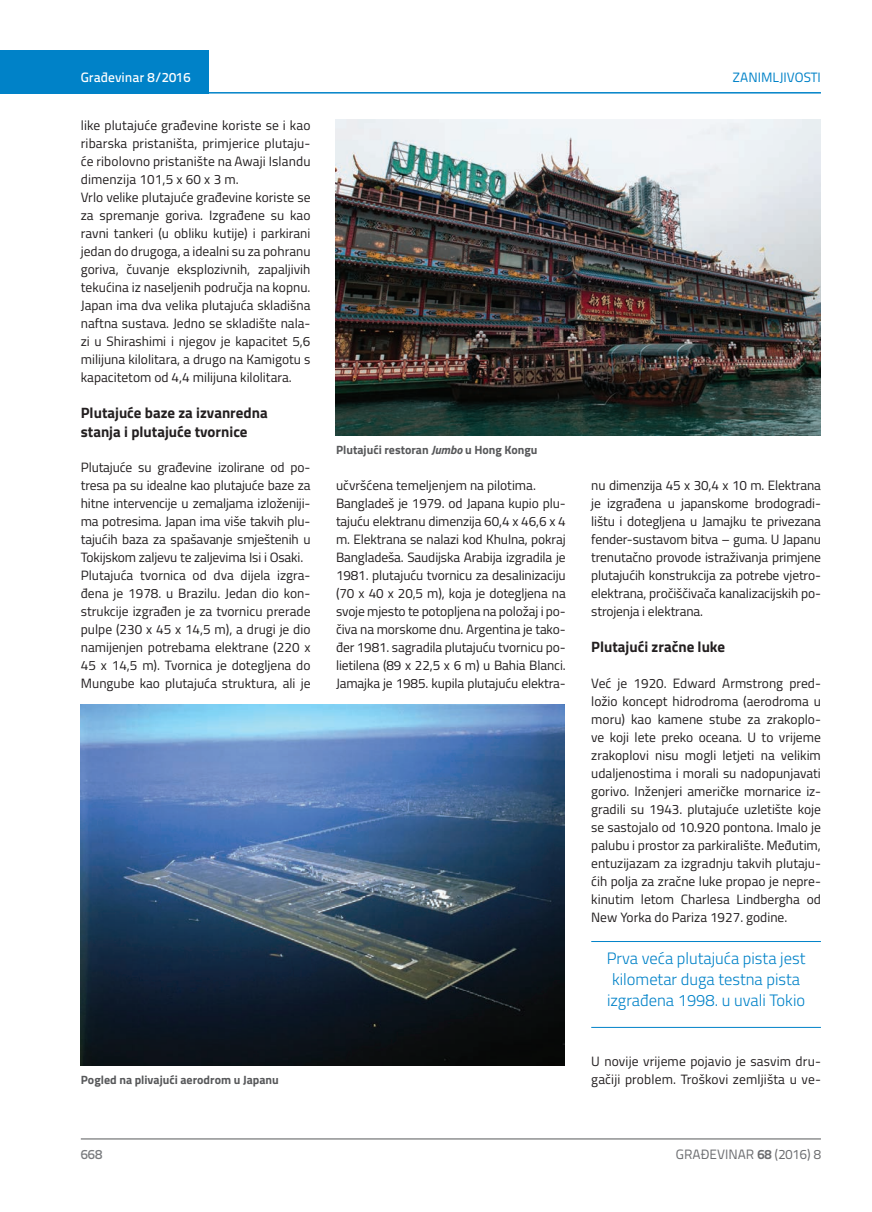
<style>
.page{position:relative;width:872px;height:1212px;background:#fff}
.page>*{position:absolute;margin:0;border:0;box-sizing:border-box;transform-origin:0 0}
.t1{font:300 16.5px/21px "Titillium";color:#0082c8;text-align:center}
.t2{font:700 15px/19.5px "Titillium";color:#231f20}
.t3{font:13.5px/18px "Titillium";color:#231f20}
.t4{font:13.5px "Titillium Text 22 L";color:#6c6d70}
.t5{font:500 13.5px "Titillium Text 22 L";color:#fff}
.t6{font:13.5px "Titillium Text 22 L";color:#0082c8}
.t7{font:500 13.5px "Titillium Text 22 L";color:#787a7d}
.t8{font:700 12px "Titillium";color:#57585a}
.s1{font-style:italic}
.s2{font-weight:700}
</style>
<div class="page">
<hr style="left:81px;top:1139px;width:740px;height:1px;background:#57585a">
<div style="left:0;top:50px;width:208px;height:44px;background:#0082c8"></div>
<hr style="left:0;top:92px;width:821px;height:2px;background:#0082c8">
<hr style="left:591px;top:941px;width:230px;height:1px;background:#0082c8">
<hr style="left:591px;top:1027px;width:230px;height:1px;background:#0082c8">
<img style="left:81px;top:705px;width:483px;height:361px">
<img style="left:336px;top:119px;width:484px;height:316px">
<p class="t5" style="left:81px;top:67px;width:111px">Građevinar 8/2016</p>
<p class="t6" style="left:732px;top:68px;width:90px">ZANIMLJIVOSTI</p>
<p class="t3" style="left:81px;top:115px;width:231px">like plutajuće građevine koriste se i kao ribarska pristaništa, primjerice plutaju&shy;će ribolovno pristanište na Awaji Islandu dimenzija 101,5 x 60 x 3 m.<br>Vrlo velike plutajuće građevine koriste se za spremanje goriva. Izgrađene su kao ravni tankeri (u obliku kutije) i parkirani jedan do drugoga, a idealni su za pohranu goriva, čuvanje eksplozivnih, zapaljivih tekućina iz naseljenih područja na kopnu.<br>Japan ima dva velika plutajuća skladišna naftna sustava. Jedno se skladište nala&shy;zi u Shirashimi i njegov je kapacitet 5,6 milijuna kilolitara, a drugo na Kamigotu s kapacitetom od 4,4 milijuna kilolitara.</p>
<p class="t2" style="left:81px;top:402px;width:188px">Plutajuće baze za izvanredna stanja i plutajuće tvornice</p>
<p class="t3" style="left:81px;top:457px;width:231px">Plutajuće su građevine izolirane od po&shy;tresa pa su idealne kao plutajuće baze za hitne intervencije u zemaljama izloženiji&shy;ma potresima. Japan ima više takvih plu&shy;tajućih baza za spašavanje smještenih u Tokijskom zaljevu te zaljevima Isi i Osaki.<br>Plutajuća tvornica od dva dijela izgra&shy;đena je 1978. u Brazilu. Jedan dio kon&shy;strukcije izgrađen je za tvornicu prerade pulpe (230 x 45 x 14,5 m), a drugi je dio namijenjen potrebama elektrane (220 x 45 x 14,5 m). Tvornica je dotegljena do Mungube kao plutajuća struktura, ali je</p>
<p class="t8" style="left:336px;top:440px;width:203px">Plutajući restoran <span class="s1">Jumbo</span> u Hong Kongu</p>
<p class="t3" style="left:336px;top:475px;width:231px">učvršćena temeljenjem na pilotima.<br>Bangladeš je 1979. od Japana kupio plu&shy;tajuću elektranu dimenzija 60,4 x 46,6 x 4 m. Elektrana se nalazi kod Khulna, pokraj Bangladeša. Saudijska Arabija izgradila je 1981. plutajuću tvornicu za desalinizaciju (70 x 40 x 20,5 m), koja je dotegljena na svoje mjesto te potopljena na položaj i po&shy;čiva na morskome dnu. Argentina je tako&shy;đer 1981. sagradila plutajuću tvornicu po&shy;lietilena (89 x 22,5 x 6 m) u Bahia Blanci.<br>Jamajka je 1985. kupila plutajuću elektra-</p>
<p class="t3" style="left:591px;top:475px;width:231px;text-align:justify">nu dimenzija 45 x 30,4 x 10 m. Elektrana je izgrađena u japanskome brodogradi&shy;lištu i dotegljena u Jamajku te privezana fender-sustavom bitva – guma. U Japanu trenutačno provode istraživanja primjene plutajućih konstrukcija za potrebe vjetro&shy;elektrana, pročiščivača kanalizacijskih po&shy;strojenja i elektrana.</p>
<p class="t2" style="left:591px;top:636px;width:135px">Plutajući zračne luke</p>
<p class="t3" style="left:591px;top:674px;width:231px;text-align:justify">Već je 1920. Edward Armstrong pred&shy;ložio koncept hidrodroma (aerodroma u moru) kao kamene stube za zrakoplo&shy;ve koji lete preko oceana. U to vrijeme zrakoplovi nisu mogli letjeti na velikim udaljenostima i morali su nadopunjavati gorivo. Inženjeri američke mornarice iz&shy;gradili su 1943. plutajuće uzletište koje se sastojalo od 10.920 pontona. Imalo je palubu i prostor za parkiralište. Međutim, entuzijazam za izgradnju takvih plutaju&shy;ćih polja za zračne luke propao je nepre&shy;kinutim letom Charlesa Lindbergha od New Yorka do Pariza 1927. godine.</p>
<p class="t1" style="left:607px;top:947px;width:200px">Prva veća plutajuća pista jest kilometar duga testna pista izgrađena 1998. u uvali Tokio</p>
<p class="t3" style="left:591px;top:1052px;width:231px">U novije vrijeme pojavio je sasvim dru-</p>
<p class="t8" style="left:81px;top:1071px;width:199px">Pogled na plivajući aerodrom u Japanu</p>
<p class="t3" style="left:591px;top:1070px;width:231px">gačiji problem. Troškovi zemljišta u ve-</p>
<p class="t7" style="left:81px;top:1144px;width:23px">668</p>
<p class="t4" style="left:676px;top:1144px;width:146px">GRAĐEVINAR <span class="s2">68</span> (2016) 8</p>
</div>
